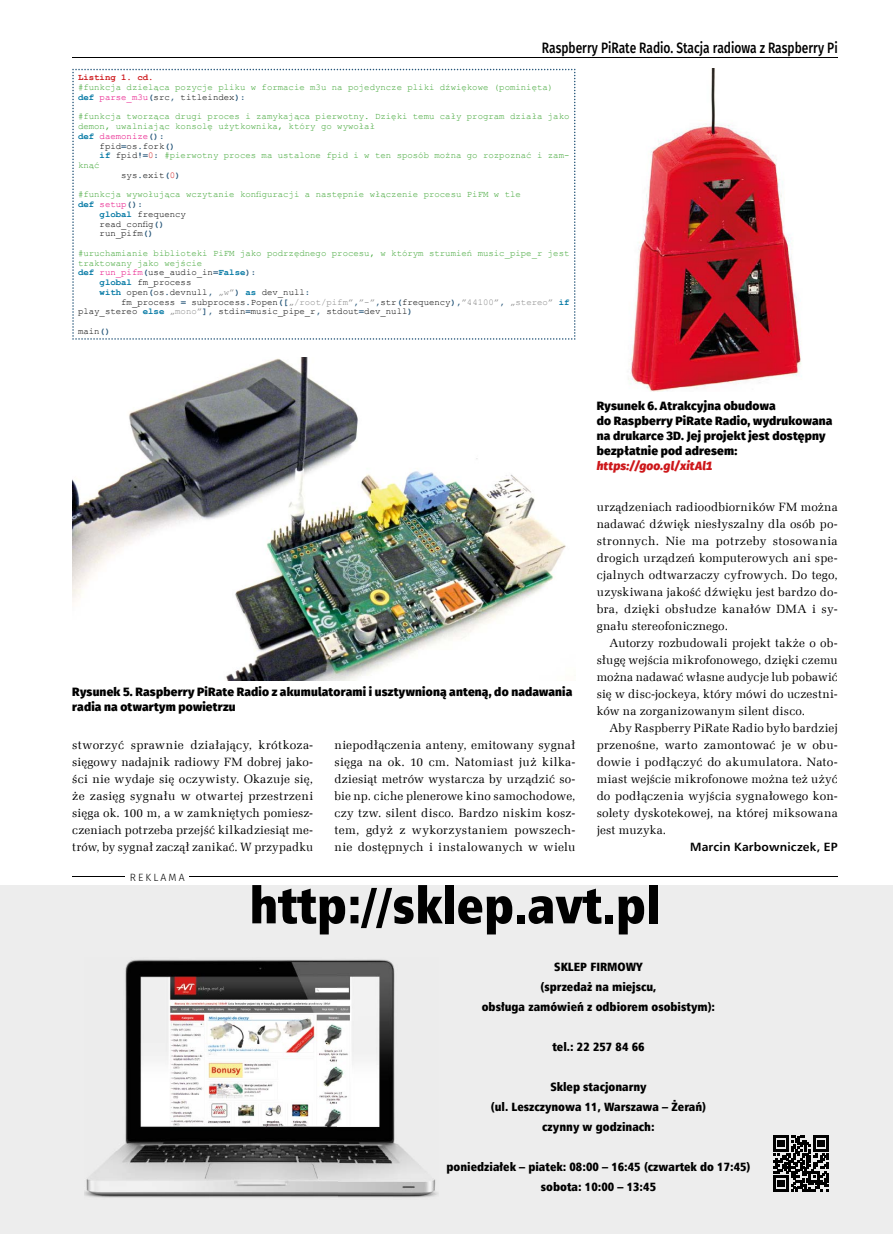
<style>
.page{position:relative;width:893px;height:1234px;background:#fff}
.page>*{position:absolute;margin:0;border:0;box-sizing:border-box;transform-origin:0 0}
.t1{font:51px "Humnst 777 X Blk Cn EU";color:#000}
.t2{font:500 15px "Fira Sans";color:#000;scale:.8 1}
.t3{font:12px/17px "Zapf Ellipt EU";letter-spacing:.015em;color:#000;text-align:justify}
.t4{font:800 12px/15px "Fira Sans";letter-spacing:.015em;color:#000}
.t5{font:12px/20.1px "Humnst 777 X Blk Cn EU";color:#000;text-align:center}
.t6{font:700 12px "Humnst 777 EU";letter-spacing:.015em;color:#000}
.t7{font:italic 800 12px "Fira Sans";letter-spacing:.015em;color:#cd171a}
.t8{font:300 10.5px "Fira Sans";letter-spacing:.2em;color:#000}
.t9{font:9px/9.8px "Courier New";color:#3fa535}
.t10{font:9px "Courier New";color:#000}
.t11{font:9px "Courier New";color:#e6007d}
.t12{font:700 9px "Courier New";color:#cd171a}
.s1{font-weight:700;color:#0077a3}
.s2{color:#e6007d}
.s3{font-weight:700;color:#28587b}
.s4{color:#000}
.s5{color:#cd171a}
.s6{color:#878787}
</style>
<div class="page">
<img style="left:628px;top:68px;width:174px;height:323px">
<hr style="left:72px;top:57px;width:766px;height:1px;background:#000">
<svg style="left:72px;top:69px;width:503px;height:270px"></svg>
<img style="left:72px;top:357px;width:494px;height:323px">
<hr style="left:72px;top:876px;width:766px;height:1px;background:#000">
<div style="left:125px;top:867px;width:64px;height:17px;background:#fff"></div>
<div style="left:0;top:884px;width:893px;height:349px;background:#ededed"></div>
<img style="left:84px;top:959px;width:354px;height:239px">
<svg style="left:773px;top:1135px;width:56px;height:55px"></svg>
<p class="t2" style="left:542px;top:36px;width:371px">Raspberry PiRate Radio. Stacja radiowa z Raspberry Pi</p>
<p class="t12" style="left:78px;top:72px;width:77px">Listing 1. cd.</p>
<p class="t9" style="left:78px;top:82px;width:477px">#funkcja dzieląca pozycje pliku w formacie m3u na pojedyncze pliki dźwiękowe (pominięta) <span class="s1">def</span> <span class="s2">parse_m3u</span><span class="s3">(</span><span class="s4">src</span><span class="s3">,</span> <span class="s4">titleindex</span><span class="s3">):</span></p>
<p class="t9" style="left:78px;top:111px;width:493px">#funkcja tworząca drugi proces i zamykająca pierwotny. Dzięki temu cały program działa jako</p>
<p class="t9" style="left:78px;top:121px;width:299px">demon, uwalniając konsolę użytkownika, który go wywołał</p>
<p class="t11" style="left:78px;top:130px;width:88px"><span class="s1">def</span> daemonize<span class="s3">():</span></p>
<p class="t10" style="left:100px;top:140px;width:77px">fpid<span class="s3">=</span>os<span class="s3">.</span>fork<span class="s3">()</span></p>
<p class="t9" style="left:100px;top:150px;width:471px"><span class="s1">if</span> <span class="s4">fpid</span><span class="s3">!=</span><span class="s5">0</span><span class="s3">:</span> #pierwotny proces ma ustalone fpid i w ten sposób można go rozpoznać i zam-</p>
<p class="t9" style="left:78px;top:160px;width:23px">knąć</p>
<p class="t10" style="left:121px;top:169px;width:61px">sys<span class="s3">.</span>exit<span class="s3">(</span><span class="s5">0</span><span class="s3">)</span></p>
<p class="t9" style="left:78px;top:189px;width:444px">#funkcja wywołująca wczytanie konfiguracji a następnie włączenie procesu PiFM w tle</p>
<p class="t11" style="left:78px;top:199px;width:66px"><span class="s1">def</span> setup<span class="s3">():</span></p>
<p class="t10" style="left:100px;top:208px;width:88px"><span class="s1">global</span> frequency</p>
<p class="t10" style="left:100px;top:218px;width:66px">read_config<span class="s3">()</span></p>
<p class="t10" style="left:100px;top:228px;width:56px">run_pifm<span class="s3">()</span></p>
<p class="t9" style="left:78px;top:248px;width:493px">#uruchamianie biblioteki PiFM jako podrzędnego procesu, w którym strumień music_pipe_r jest</p>
<p class="t9" style="left:78px;top:257px;width:126px">traktowany jako wejście</p>
<p class="t10" style="left:78px;top:267px;width:180px"><span class="s1">def</span> <span class="s2">run_pifm</span><span class="s3">(</span>use_audio_in<span class="s3">=</span><span class="s1">False</span><span class="s3">):</span></p>
<p class="t10" style="left:100px;top:277px;width:93px"><span class="s1">global</span> fm_process</p>
<p class="t10" style="left:100px;top:286px;width:212px"><span class="s1">with</span> open<span class="s3">(</span>os<span class="s3">.</span>devnull<span class="s3">,</span> <span class="s6">„w”</span><span class="s3">)</span> <span class="s1">as</span> dev_null<span class="s3">:</span></p>
<p class="t10" style="left:121px;top:296px;width:450px">fm_process <span class="s3">=</span> subprocess<span class="s3">.</span>Popen<span class="s3">([</span><span class="s6">„/root/pifm”</span><span class="s3">,</span><span class="s6">”-”</span><span class="s3">,</span>str<span class="s3">(</span>frequency<span class="s3">),</span><span class="s6">”44100”</span><span class="s3">,</span> <span class="s6">„stereo”</span> <span class="s1">if</span></p>
<p class="t10" style="left:78px;top:306px;width:336px">play_stereo <span class="s1">else</span> <span class="s6">„mono”</span><span class="s3">],</span> stdin<span class="s3">=</span>music_pipe_r<span class="s3">,</span> stdout<span class="s3">=</span>dev_null<span class="s3">)</span></p>
<p class="t10" style="left:78px;top:325px;width:34px">main<span class="s3">()</span></p>
<p class="t4" style="left:72px;top:683px;width:502px">Rysunek 5. Raspberry PiRate Radio z akumulatorami i usztywnioną anteną, do nadawania radia na otwartym powietrzu</p>
<p class="t3" style="left:72px;top:736px;width:242px">stworzyć sprawnie działający, krótkoza&shy;sięgowy nadajnik radiowy FM dobrej jako&shy;ści nie wydaje się oczywisty. Okazuje się, że zasięg sygnału w otwartej przestrzeni sięga ok. 100 m, a w zamkniętych pomiesz&shy;czeniach potrzeba przejść kilkadziesiąt me&shy;trów, by sygnał zaczął zanikać. W przypadku</p>
<p class="t8" style="left:130px;top:870px;width:56px">REKLAMA</p>
<p class="t3" style="left:334px;top:736px;width:242px">niepodłączenia anteny, emitowany sygnał sięga na ok. 10 cm. Natomiast już kilka&shy;dziesiąt metrów wystarcza by urządzić so&shy;bie np. ciche plenerowe kino samochodowe, czy tzw. silent disco. Bardzo niskim kosz&shy;tem, gdyż z wykorzystaniem powszech&shy;nie dostępnych i instalowanych w wielu</p>
<p class="t4" style="left:597px;top:396px;width:237px">Rysunek 6. Atrakcyjna obudowa<br>do Raspberry PiRate Radio, wydrukowana na drukarce 3D. Jej projekt jest dostępny bezpłatnie pod adresem:</p>
<p class="t7" style="left:597px;top:454px;width:117px">https://goo.gl/xitAl1</p>
<p class="t3" style="left:597px;top:498px;width:242px">urządzeniach radioodbiorników FM można nadawać dźwięk niesłyszalny dla osób po&shy;stronnych. Nie ma potrzeby stosowania drogich urządzeń komputerowych ani spe&shy;cjalnych odtwarzaczy cyfrowych. Do tego, uzyskiwana jakość dźwięku jest bardzo do&shy;bra, dzięki obsłudze kanałów DMA i sy&shy;gnału stereofonicznego.</p>
<p class="t3" style="left:597px;top:634px;width:242px;text-indent:13px">Autorzy rozbudowali projekt także o ob&shy;sługę wejścia mikrofonowego, dzięki czemu można nadawać własne audycje lub pobawić się w disc-jockeya, który mówi do uczestni&shy;ków na zorganizowanym silent disco.</p>
<p class="t3" style="left:597px;top:719px;width:242px;text-indent:13px">Aby Raspberry PiRate Radio było bardziej przenośne, warto zamontować je w obu&shy;dowie i podłączyć do akumulatora. Nato&shy;miast wejście mikrofonowe można też użyć do podłączenia wyjścia sygnałowego kon&shy;solety dyskotekowej, na której miksowana jest muzyka.</p>
<p class="t6" style="left:690px;top:839px;width:149px">Marcin Karbowniczek, EP</p>
<h1 class="t1" style="left:249px;top:872px;width:413px">http://sklep.avt.pl</h1>
<p class="t5" style="left:482px;top:956px;width:235px">SKLEP FIRMOWY<br>(sprzedaż na miejscu,<br>obsługa zamówień z odbiorem osobistym):</p>
<p class="t5" style="left:552px;top:1036px;width:94px">tel.: 22 257 84 66</p>
<p class="t5" style="left:491px;top:1076px;width:217px">Sklep stacjonarny<br>(ul. Leszczynowa 11, Warszawa – Żerań) czynny w godzinach:</p>
<p class="t5" style="left:446px;top:1156px;width:306px">poniedziałek – piatek: 08:00 – 16:45 (czwartek do 17:45) sobota: 10:00 – 13:45</p>
</div>
